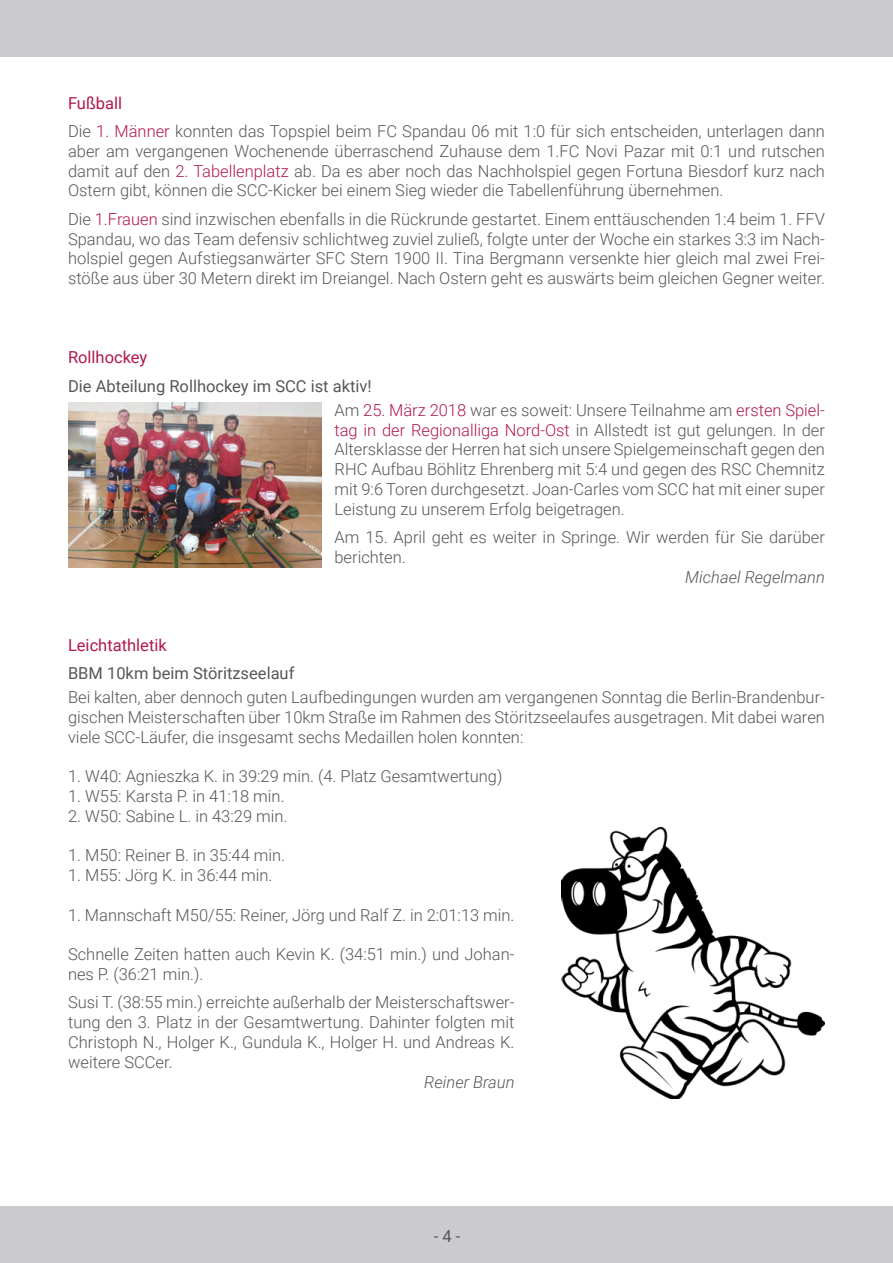
<style>
.page{position:relative;width:893px;height:1263px;background:#fff}
.page>*{position:absolute;margin:0;border:0;box-sizing:border-box;transform-origin:0 0}
.t1{font:300 16.5px/19.8px "Roboto";color:#575658;text-align:justify}
.t2{font:16.5px/24px "Roboto";color:#575658}
.t3{font:italic 300 16.5px "Roboto";color:#575658}
.t4{font:16.5px "Roboto";color:#b1184a}
.s1{font-weight:400;color:#b1184a}
.s2{color:#b1184a}
.s3{font-weight:300}
.s4{font-weight:300;color:#b1184a}
</style>
<div class="page">
<div style="left:0;top:1206px;width:893px;height:57px;background:#cbcbcd"></div>
<div style="left:0;top:0;width:893px;height:57px;background:#cbcbcd"></div>
<img style="left:68px;top:403px;width:254px;height:164px">
<img style="left:561px;top:827px;width:264px;height:271px">
<p class="t1" style="left:68px;top:88px;width:758px;line-height:28.3px"><span class="s1">Fußball<br></span>Die <span class="s2">1. Männer</span> konnten das Topspiel beim FC Spandau 06 mit 1:0 für sich entscheiden, unterlagen dann</p>
<p class="t1" style="left:68px;top:140px;width:758px">aber am vergangenen Wochenende überraschend Zuhause dem 1.FC Novi Pazar mit 0:1 und rutschen damit auf den <span class="s2">2. Tabellenplatz</span> ab. Da es aber noch das Nachholspiel gegen Fortuna Biesdorf kurz nach Ostern gibt, können die SCC-Kicker bei einem Sieg wieder die Tabellenführung übernehmen.</p>
<p class="t1" style="left:68px;top:208px;width:758px">Die <span class="s2">1.Frauen</span> sind inzwischen ebenfalls in die Rückrunde gestartet. Einem enttäuschenden 1:4 beim 1. FFV Spandau, wo das Team defensiv schlichtweg zuviel zuließ, folgte unter der Woche ein starkes 3:3 im Nach&shy;holspiel gegen Aufstiegsanwärter SFC Stern 1900 II. Tina Bergmann versenkte hier gleich mal zwei Frei&shy;stöße aus über 30 Metern direkt im Dreiangel. Nach Ostern geht es auswärts beim gleichen Gegner weiter.</p>
<p class="t4" style="left:68px;top:346px;width:81px">Rollhockey</p>
<p class="t2" style="left:334px;top:373px;width:492px;text-indent:-266px">Die Abteilung Rollhockey im SCC ist aktiv!<br><span class="s3">Am</span> <span class="s4">25. März 2018</span> <span class="s3">war es soweit: Unsere Teilnahme am</span> <span class="s4">ersten Spiel-</span></p>
<p class="t1" style="left:334px;top:419px;width:492px"><span class="s2">tag in der Regionalliga Nord-Ost</span> in Allstedt ist gut gelungen. In der Altersklasse der Herren hat sich unsere Spielgemeinschaft gegen den RHC Aufbau Böhlitz Ehrenberg mit 5:4 und gegen des RSC Chemnitz mit 9:6 Toren durchgesetzt. Joan-Carles vom SCC hat mit einer super Leistung zu unserem Erfolg beigetragen.</p>
<p class="t1" style="left:334px;top:527px;width:492px">Am 15. April geht es weiter in Springe. Wir werden für Sie darüber berichten.</p>
<p class="t3" style="left:685px;top:565px;width:141px">Michael Regelmann</p>
<p class="t4" style="left:68px;top:633px;width:100px">Leichtathletik</p>
<p class="t2" style="left:68px;top:660px;width:228px">BBM 10km beim Störitzseelauf</p>
<p class="t1" style="left:68px;top:686px;width:758px">Bei kalten, aber dennoch guten Laufbedingungen wurden am vergangenen Sonntag die Berlin-Brandenbur&shy;gischen Meisterschaften über 10km Straße im Rahmen des Störitzseelaufes ausgetragen. Mit dabei waren viele SCC-Läufer, die insgesamt sechs Medaillen holen konnten:</p>
<p class="t1" style="left:68px;top:766px;width:436px">1. W40: Agnieszka K. in 39:29 min. (4. Platz Gesamtwertung)</p>
<p class="t1" style="left:68px;top:785px;width:218px">1. W55: Karsta P. in 41:18 min.</p>
<p class="t1" style="left:68px;top:805px;width:221px">2. W50: Sabine L. in 43:29 min.</p>
<p class="t1" style="left:68px;top:845px;width:219px">1. M50: Reiner B. in 35:44 min.</p>
<p class="t1" style="left:68px;top:865px;width:206px">1. M55: Jörg K. in 36:44 min.</p>
<p class="t1" style="left:68px;top:904px;width:448px">1. Mannschaft M50/55: Reiner, Jörg und Ralf Z. in 2:01:13 min.</p>
<p class="t1" style="left:68px;top:944px;width:448px">Schnelle Zeiten hatten auch Kevin K. (34:51 min.) und Johan&shy;nes P. (36:21 min.).</p>
<p class="t1" style="left:68px;top:992px;width:448px">Susi T. (38:55 min.) erreichte außerhalb der Meisterschaftswer&shy;tung den 3. Platz in der Gesamtwertung. Dahinter folgten mit Christoph N., Holger K., Gundula K., Holger H. und Andreas K. weitere SCCer.</p>
<p class="t3" style="left:424px;top:1070px;width:92px">Reiner Braun</p>
<p class="t2" style="left:434px;top:1223px;width:28px">- 4 -</p>
</div>
